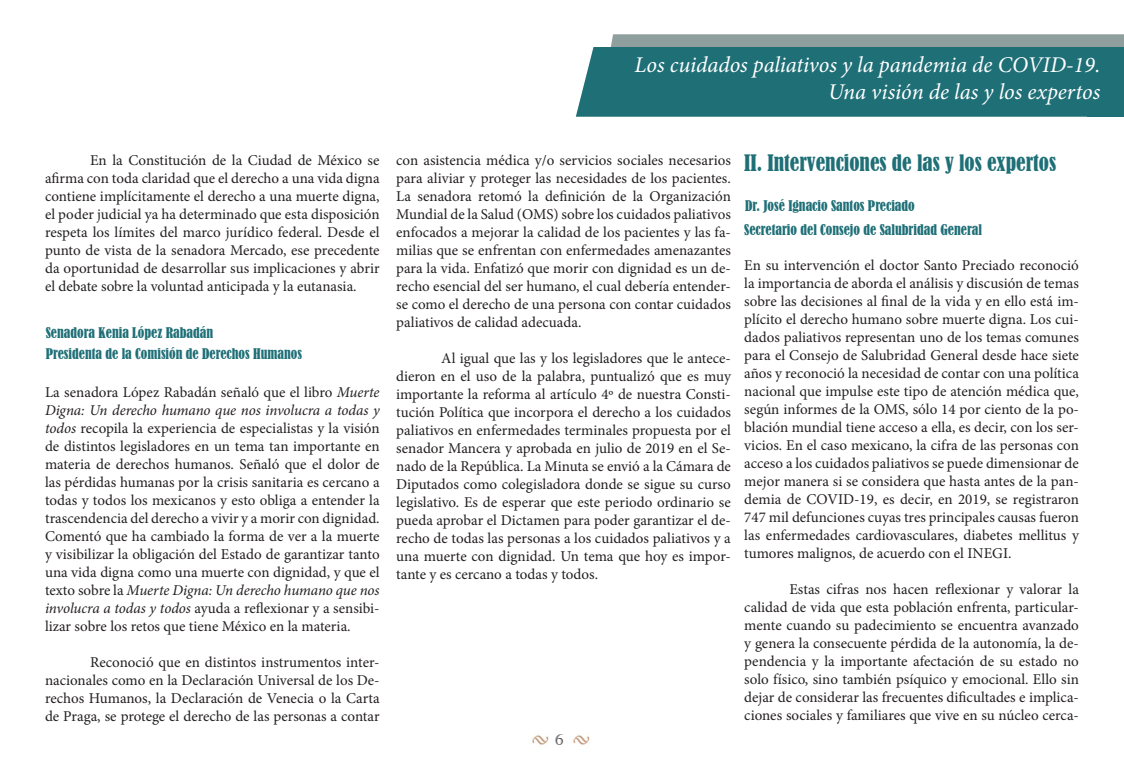
<style>
.page{position:relative;width:1124px;height:780px;background:#fff}
.page>*{position:absolute;margin:0;border:0;box-sizing:border-box;transform-origin:0 0}
.t1{font:italic 22.5px/27px "Minion Pro";letter-spacing:-.005em;color:#fff;text-align:right}
.t2{font:condensed 21.25px "Bernard";color:#1f6f77}
.t3{font:15px/18px "Minion Pro";color:#231f20;text-align:justify}
.t4{font:15px "Castellar";color:#231f20}
.t5{font:condensed 13.75px "Bernard";color:#1f6f77}
.s1{font-style:italic}
</style>
<div class="page">
<img style="left:532px;top:735px;width:17px;height:10px">
<img style="left:573px;top:735px;width:17px;height:10px">
<svg style="left:611px;top:34px;width:512px;height:13px;background:#91a1a0"></svg>
<div style="left:575px;top:47px;width:512px;height:70px;background:#1f6f77"></div>
<div style="left:1087px;top:47px;width:36px;height:70px;background:#1f6f77"></div>
<h1 class="t1" style="left:634px;top:51px;width:467px">Los cuidados paliativos y la pandemia de COVID-19.<br>Una visión de las y los expertos</h1>
<p class="t3" style="left:45px;top:151px;width:336px;text-indent:45px">En la Constitución de la Ciudad de México se afirma con toda claridad que el derecho a una vida digna contiene implícitamente el derecho a una muerte digna, el poder judicial ya ha determinado que esta disposición respeta los límites del marco jurídico federal. Desde el punto de vista de la senadora Mercado, ese precedente da oportunidad de desarrollar sus implicaciones y abrir el debate sobre la voluntad anticipada y la eutanasia.</p>
<p class="t5" style="left:46px;top:325px;width:169px">Senadora Kenia López Rabadán</p>
<p class="t5" style="left:46px;top:345px;width:258px">Presidenta de la Comisión de Derechos Humanos</p>
<p class="t3" style="left:45px;top:383px;width:336px">La senadora López Rabadán señaló que el libro <span class="s1">Muerte Digna: Un derecho humano que nos involucra a todas y todos</span> recopila la experiencia de especialistas y la visión de distintos legisladores en un tema tan importante en materia de derechos humanos. Señaló que el dolor de las pérdidas humanas por la crisis sanitaria es cercano a todas y todos los mexicanos y esto obliga a entender la trascendencia del derecho a vivir y a morir con dignidad.<br>Comentó que ha cambiado la forma de ver a la muerte y visibilizar la obligación del Estado de garantizar tanto una vida digna como una muerte con dignidad, y que el texto sobre la <span class="s1">Muerte Digna: Un derecho humano que nos involucra a todas y todos</span> ayuda a reflexionar y a sensibi&shy;lizar sobre los retos que tiene México en la materia.</p>
<p class="t3" style="left:45px;top:653px;width:336px;text-indent:45px">Reconoció que en distintos instrumentos inter&shy;nacionales como en la Declaración Universal de los De&shy;rechos Humanos, la Declaración de Venecia o la Carta de Praga, se protege el derecho de las personas a contar</p>
<p class="t3" style="left:396px;top:151px;width:336px">con asistencia médica y/o servicios sociales necesarios para aliviar y proteger las necesidades de los pacientes.<br>La senadora retomó la definición de la Organización Mundial de la Salud (OMS) sobre los cuidados paliativos enfocados a mejorar la calidad de los pacientes y las fa&shy;milias que se enfrentan con enfermedades amenazantes para la vida. Enfatizó que morir con dignidad es un de&shy;recho esencial del ser humano, el cual debería entender&shy;se como el derecho de una persona con contar cuidados paliativos de calidad adecuada.</p>
<p class="t3" style="left:396px;top:349px;width:336px;text-indent:45px">Al igual que las y los legisladores que le antece&shy;dieron en el uso de la palabra, puntualizó que es muy importante la reforma al artículo 4º de nuestra Consti&shy;tución Política que incorpora el derecho a los cuidados paliativos en enfermedades terminales propuesta por el senador Mancera y aprobada en julio de 2019 en el Se&shy;nado de la República. La Minuta se envió a la Cámara de Diputados como colegisladora donde se sigue su curso legislativo. Es de esperar que este periodo ordinario se pueda aprobar el Dictamen para poder garantizar el de&shy;recho de todas las personas a los cuidados paliativos y a una muerte con dignidad. Un tema que hoy es impor&shy;tante y es cercano a todas y todos.</p>
<p class="t4" style="left:555px;top:730px;width:10px">6</p>
<p class="t2" style="left:744px;top:151px;width:313px">II. Intervenciones de las y los expertos</p>
<p class="t5" style="left:745px;top:197px;width:171px">Dr. José Ignacio Santos Preciado</p>
<p class="t5" style="left:744px;top:222px;width:239px">Secretario del Consejo de Salubridad General</p>
<p class="t3" style="left:744px;top:256px;width:336px">En su intervención el doctor Santo Preciado reconoció la importancia de aborda el análisis y discusión de temas sobre las decisiones al final de la vida y en ello está im&shy;plícito el derecho humano sobre muerte digna. Los cui&shy;dados paliativos representan uno de los temas comunes para el Consejo de Salubridad General desde hace siete años y reconoció la necesidad de contar con una política nacional que impulse este tipo de atención médica que, según informes de la OMS, sólo 14 por ciento de la po&shy;blación mundial tiene acceso a ella, es decir, con los ser&shy;vicios. En el caso mexicano, la cifra de las personas con acceso a los cuidados paliativos se puede dimensionar de mejor manera si se considera que hasta antes de la pan&shy;demia de COVID-19, es decir, en 2019, se registraron 747 mil defunciones cuyas tres principales causas fueron las enfermedades cardiovasculares, diabetes mellitus y tumores malignos, de acuerdo con el INEGI.</p>
<p class="t3" style="left:744px;top:580px;width:336px;text-indent:45px">Estas cifras nos hacen reflexionar y valorar la calidad de vida que esta población enfrenta, particular&shy;mente cuando su padecimiento se encuentra avanzado y genera la consecuente pérdida de la autonomía, la de&shy;pendencia y la importante afectación de su estado no solo físico, sino también psíquico y emocional. Ello sin dejar de considerar las frecuentes dificultades e implica&shy;ciones sociales y familiares que vive en su núcleo cerca-</p>
</div>
